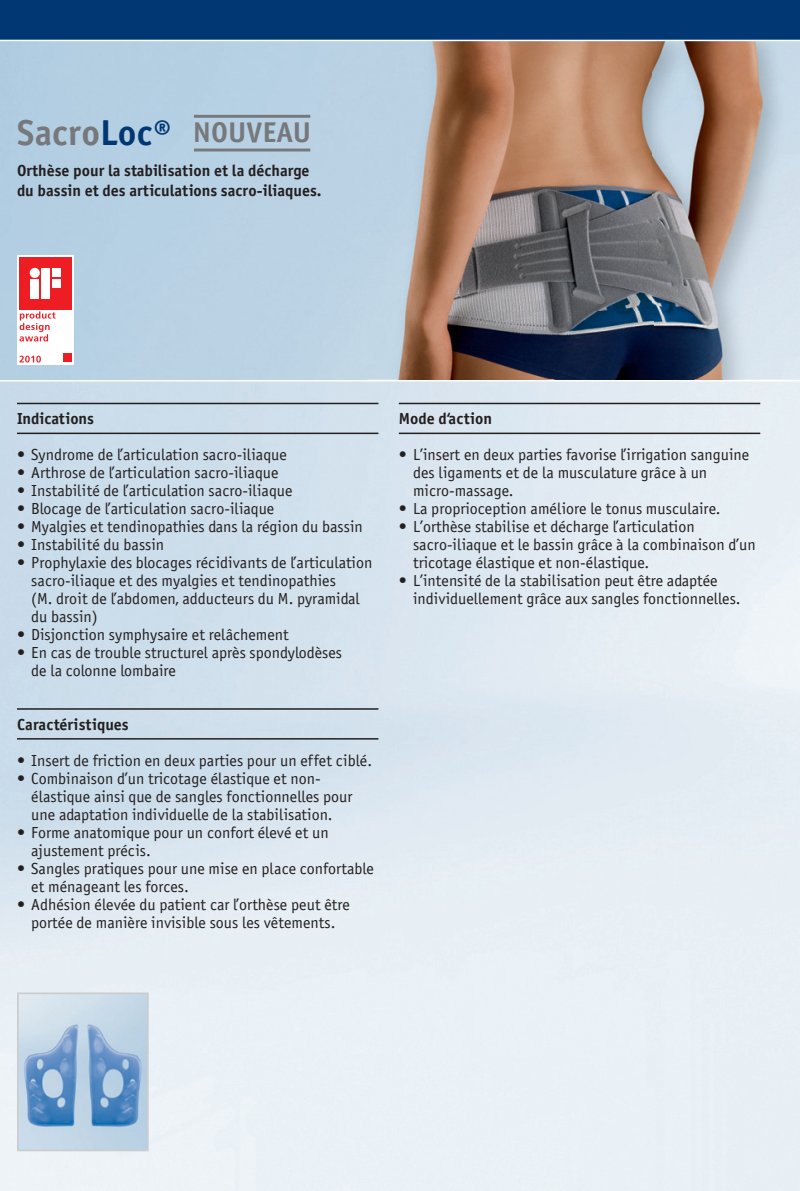
<style>
.page{position:relative;width:800px;height:1191px;background:#fff}
.page>*{position:absolute;margin:0;border:0;box-sizing:border-box;transform-origin:0 0}
.t1{font:700 36px "BF Officina Sans N";color:#76787b}
.t2{font:700 28.6px "BF Officina Sans N";color:#76787b}
.t3{font:16px/18px "BF Officina Sans N";color:#231f20}
.t4{font:700 16px/20px "BF Officina Sans N";color:#231f20}
.s1{color:#013874}
</style>
<div class="page">
<img style="left:0;top:41px;width:799px;height:1016px">
<div style="left:0;top:0;width:799px;height:40px;background:#013874"></div>
<img style="left:20px;top:995px;width:126px;height:153px">
<div style="left:17px;top:992px;width:132px;height:159px;border:2px solid #cbccce"></div>
<img style="left:368px;top:41px;width:431px;height:339px">
<hr style="left:0;top:380px;width:799px;height:1px;background:#fff">
<div style="left:17px;top:255px;width:57px;height:109px;background:#fff"></div>
<svg style="left:20px;top:311px;width:35px;height:30px"></svg>
<div style="left:63px;top:353px;width:9px;height:9px;background:#ee1d23"></div>
<div style="left:19px;top:257px;width:53px;height:53px;background:#ee1d23"></div>
<div style="left:30px;top:279px;width:9px;height:20px;background:#fff"></div>
<div style="left:30px;top:268px;width:10px;height:10px;background:#fff;border-radius:50%"></div>
<div style="left:52px;top:268px;width:9px;height:9px;background:#fff"></div>
<div style="left:41px;top:268px;width:9px;height:31px;background:#fff"></div>
<div style="left:52px;top:279px;width:9px;height:9px;background:#fff"></div>
<svg style="left:20px;top:356px;width:21px;height:6px"></svg>
<hr style="left:17px;top:403px;width:361px;height:1px;background:#231f20">
<hr style="left:17px;top:432px;width:361px;height:2px;background:#231f20">
<hr style="left:399px;top:403px;width:361px;height:1px;background:#231f20">
<hr style="left:399px;top:432px;width:361px;height:2px;background:#231f20">
<hr style="left:17px;top:708px;width:361px;height:1px;background:#231f20">
<hr style="left:17px;top:738px;width:361px;height:1px;background:#231f20">
<hr style="left:194px;top:115px;width:116px;height:3px;background:#76787b">
<hr style="left:194px;top:149px;width:116px;height:2px;background:#76787b">
<h1 class="t1" style="left:17px;top:110px;width:156px">Sacro<span class="s1">Loc®</span></h1>
<h2 class="t2" style="left:193px;top:114px;width:120px">NOUVEAU</h2>
<p class="t4" style="left:17px;top:160px;width:306px">Orthèse pour la stabilisation et la décharge du bassin et des articulations sacro-iliaques.</p>
<p class="t4" style="left:17px;top:408px;width:78px">Indications</p>
<p class="t3" style="left:17px;top:445px;width:271px">• Syndrome de l’articulation sacro-iliaque</p>
<p class="t3" style="left:17px;top:463px;width:263px">• Arthrose de l’articulation sacro-iliaque</p>
<p class="t3" style="left:17px;top:481px;width:277px">• Instabilité de l’articulation sacro-iliaque</p>
<p class="t3" style="left:17px;top:499px;width:259px">• Blocage de l’articulation sacro-iliaque</p>
<p class="t3" style="left:17px;top:517px;width:347px">• Myalgies et tendinopathies dans la région du bassin</p>
<p class="t3" style="left:17px;top:535px;width:149px">• Instabilité du bassin</p>
<p class="t3" style="left:31px;top:553px;width:342px;text-indent:-14px">• Prophylaxie des blocages récidivants de l’articulation sacro-iliaque et des myalgies et tendinopathies<br>(M. droit de l’abdomen, adducteurs du M. pyramidal du bassin)</p>
<p class="t3" style="left:17px;top:625px;width:273px">• Disjonction symphysaire et relâchement</p>
<p class="t3" style="left:31px;top:643px;width:312px;text-indent:-14px">• En cas de trouble structurel après spondylodèses de la colonne lombaire</p>
<p class="t4" style="left:17px;top:714px;width:113px">Caractéristiques</p>
<p class="t3" style="left:17px;top:751px;width:356px">• Insert de friction en deux parties pour un effet ciblé.</p>
<p class="t3" style="left:31px;top:769px;width:323px;text-indent:-14px">• Combinaison d’un tricotage élastique et non&shy;élastique ainsi que de sangles fonctionnelles pour une adaptation individuelle de la stabilisation.</p>
<p class="t3" style="left:31px;top:823px;width:299px;text-indent:-14px">• Forme anatomique pour un confort élevé et un ajustement précis.</p>
<p class="t3" style="left:31px;top:859px;width:344px;text-indent:-14px">• Sangles pratiques pour une mise en place confortable et ménageant les forces.</p>
<p class="t3" style="left:17px;top:895px;width:334px;text-align:center">• Adhésion élevée du patient car l’orthèse peut être portée de manière invisible sous les vêtements.</p>
<p class="t4" style="left:399px;top:408px;width:95px">Mode d‘action</p>
<p class="t3" style="left:413px;top:445px;width:338px;text-indent:-14px">• L’insert en deux parties favorise l’irrigation sanguine des ligaments et de la musculature grâce à un micro-massage.</p>
<p class="t3" style="left:399px;top:499px;width:323px">• La proprioception améliore le tonus musculaire.</p>
<p class="t3" style="left:413px;top:517px;width:344px;text-indent:-14px">• L’orthèse stabilise et décharge l’articulation sacro-iliaque et le bassin grâce à la combinaison d’un tricotage élastique et non-élastique.</p>
<p class="t3" style="left:413px;top:571px;width:329px;text-indent:-14px">• L’intensité de la stabilisation peut être adaptée individuellement grâce aux sangles fonctionnelles.</p>
</div>
